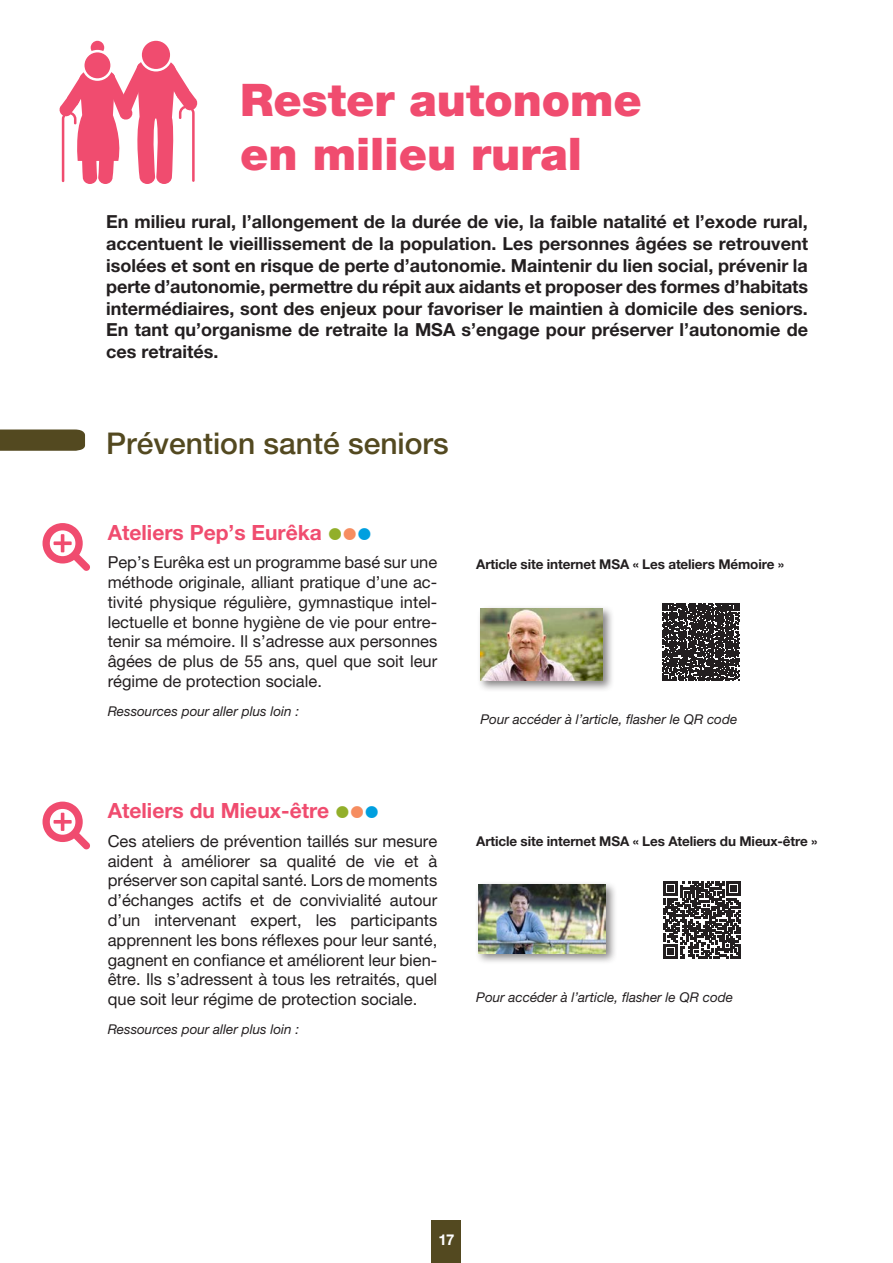
<style>
.page{position:relative;width:893px;height:1263px;background:#fff}
.page>*{position:absolute;margin:0;border:0;box-sizing:border-box;transform-origin:0 0}
.Texte_Courant{font:45px/54px "Helvetica Neue LT 95 Blk";color:#f04c6f}
.Texte_Courant-2{font:30px "Helvetica Neue LT 65 Md";color:#534920}
.Texte_Courant-3{font:21px "Helvetica Neue LT 75 Bd";color:#f04c6f}
.Texte_courant_puce_r{font:18px/21.6px "Helvetica Neue LT 75 Bd";color:#231f20;text-align:justify}
.Texte_Courant-4{font:16.5px/19.8px "Helvetica Neue LT 55 Rm";color:#231f20;text-align:justify}
.t1{font:15px "Helvetica Neue LT 75 Bd";color:#fff}
.encadré_titre{font:13.5px "Helvetica Neue LT 75 Bd";letter-spacing:-.01em;color:#231f20}
.encadré_titre-2{font:13.5px "Helvetica Neue LT 56 It";color:#231f20}
.Texte_Courant-5{font:13.5px "Helvetica Neue LT 56 It";color:#231f20}
</style>
<div class="page">
<div style="left:432px;top:1220px;width:29px;height:43px;background:#534920"></div>
<svg style="left:59px;top:40px;width:139px;height:144px"></svg>
<svg style="left:0;top:429px;width:85px;height:22px;background:#5a512a"></svg>
<svg style="left:662px;top:603px;width:78px;height:77px"></svg>
<div style="left:477px;top:605px;width:138px;height:87px;background:#231f20;opacity:.55"></div>
<img style="left:480px;top:608px;width:123px;height:73px">
<svg style="left:43px;top:801px;width:47px;height:48px"></svg>
<svg style="left:43px;top:523px;width:47px;height:48px"></svg>
<svg style="left:663px;top:881px;width:78px;height:78px"></svg>
<div style="left:475px;top:881px;width:142px;height:83px;background:#231f20;opacity:.55"></div>
<img style="left:478px;top:885px;width:128px;height:68px">
<p class="Texte_Courant" style="left:240px;top:72px;width:403px">Rester autonome en milieu rural</p>
<p class="Texte_courant_puce_r" style="left:106px;top:211px;width:703px">En milieu rural, l’allongement de la durée de vie, la faible natalité et l’exode rural, accentuent le vieillissement de la population. Les personnes âgées se retrouvent isolées et sont en risque de perte d’autonomie. Maintenir du lien social, prévenir la perte d’autonomie, permettre du répit aux aidants et proposer des formes d’habitats intermédiaires, sont des enjeux pour favoriser le maintien à domicile des seniors.<br>En tant qu’organisme de retraite la MSA s’engage pour préserver l’autonomie de ces retraités.</p>
<p class="Texte_Courant-2" style="left:106px;top:425px;width:344px">Prévention santé seniors</p>
<p class="Texte_Courant-3" style="left:108px;top:519px;width:216px">Ateliers Pep’s Eurêka</p>
<p class="Texte_Courant-4" style="left:108px;top:552px;width:331px">Pep’s Eurêka est un programme basé sur une méthode originale, alliant pratique d’une ac&shy;tivité physique régulière, gymnastique intel&shy;lectuelle et bonne hygiène de vie pour entre&shy;tenir sa mémoire. Il s’adresse aux personnes âgées de plus de 55 ans, quel que soit leur régime de protection sociale.</p>
<p class="Texte_Courant-5" style="left:108px;top:703px;width:193px">Ressources pour aller plus loin :</p>
<p class="encadré_titre" style="left:476px;top:556px;width:309px">Article site internet MSA « Les ateliers Mémoire »</p>
<p class="encadré_titre-2" style="left:480px;top:711px;width:258px">Pour accéder à l’article, flasher le QR code</p>
<p class="Texte_Courant-3" style="left:108px;top:798px;width:223px">Ateliers du Mieux-être</p>
<p class="Texte_Courant-4" style="left:108px;top:830px;width:331px">Ces ateliers de prévention taillés sur mesure aident à améliorer sa qualité de vie et à préserver son capital santé. Lors de moments d’échanges actifs et de convivialité autour d’un intervenant expert, les participants apprennent les bons réflexes pour leur santé, gagnent en confiance et améliorent leur bien&shy;être. Ils s’adressent à tous les retraités, quel que soit leur régime de protection sociale.</p>
<p class="Texte_Courant-5" style="left:108px;top:1021px;width:193px">Ressources pour aller plus loin :</p>
<p class="encadré_titre" style="left:476px;top:832px;width:343px">Article site internet MSA « Les Ateliers du Mieux-être »</p>
<p class="encadré_titre-2" style="left:476px;top:988px;width:258px">Pour accéder à l’article, flasher le QR code</p>
<p class="t1" style="left:439px;top:1230px;width:17px">17</p>
</div>
